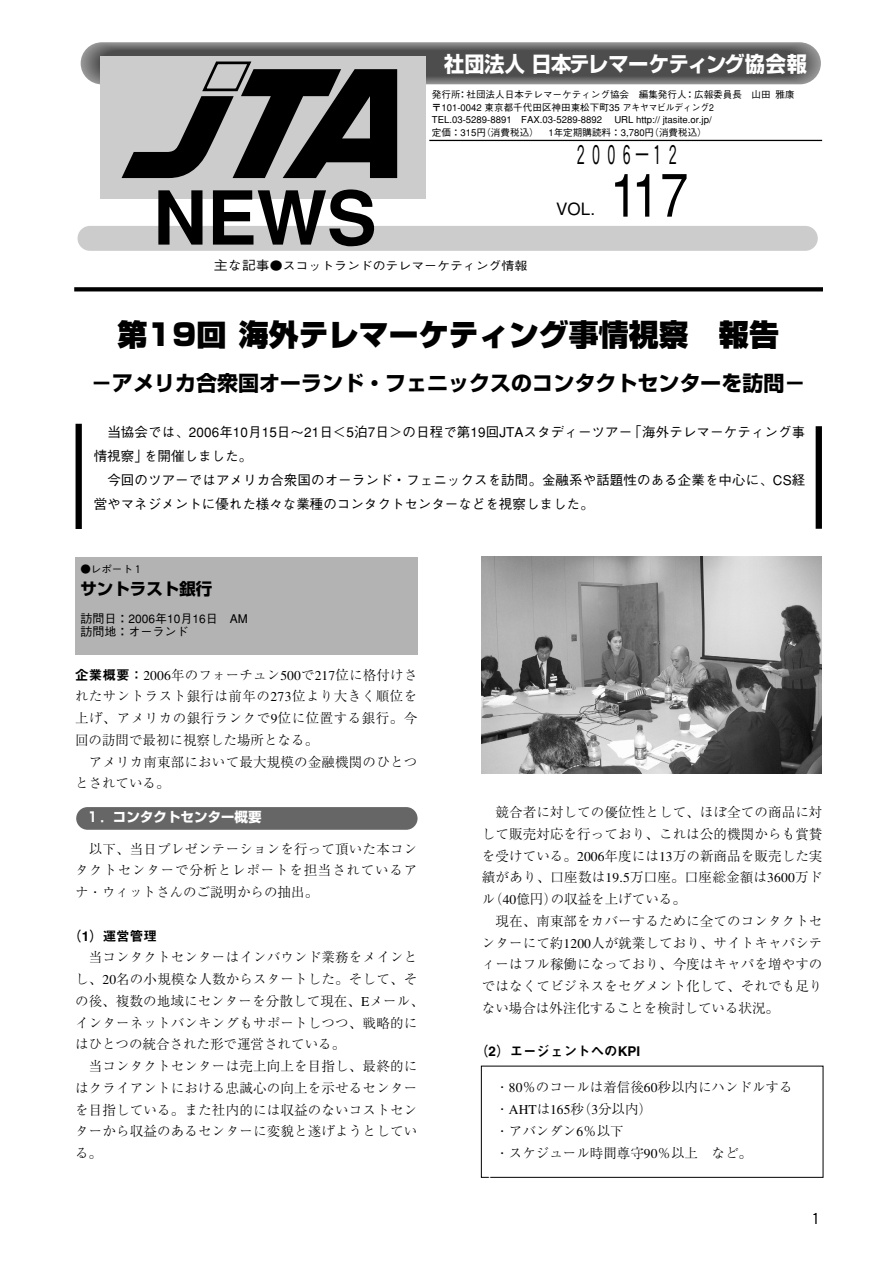
<style>
.page{position:relative;width:893px;height:1263px;background:#fff}
.page>*{position:absolute;margin:0;border:0;box-sizing:border-box;transform-origin:0 0}
.t1{font:700 74.4px "Helvetica";color:#000}
.t2{font:60px "Helvetica";color:#000;scale:.85 1}
.t3{font:900 30px "Shin Go";color:#000}
.t4{font:500 25.5px "Gothic BBB";color:#000;scale:.6 1}
.t5{font:700 21.3px "Shin Go";color:#fff;scale:.95 1}
.t6{font:700 21px "Shin Go";color:#000}
.t7{font:16.95px "Helvetica";color:#000}
.t8{font:700 16.5px "Shin Go";color:#000}
.t9{font:500 15px "Gothic BBB";color:#000}
.t10{font:300 13.5px/21.8px "Ryumin";letter-spacing:.015em;color:#000;text-align:justify}
.t11{font:500 13.5px/24px "Gothic BBB";letter-spacing:.005em;color:#000}
.t12{font:13.5px "Midashi Go MB31";color:#000}
.t13{font:700 13.5px "Shin Go";color:#fff}
.t14{font:500 12px/13.5px "Gothic BBB";color:#000}
.t15{font:500 11.7px "Gothic BBB";color:#000;scale:1.1 1}
.t16{font:500 10.5px "Gothic BBB";color:#000}
.t17{font:500 9.6px/12.8px "Gothic BBB";color:#000}
.s1{font-size:12.75px}
.s2{font-family:"Midashi Go MB31";font-weight:400}
</style>
<div class="page">
<div style="left:481px;top:1066px;width:342px;height:112px;border:1px solid #000"></div>
<div style="left:77px;top:226px;width:740px;height:25px;background:#ccc;border-radius:12px"></div>
<div style="left:81px;top:42px;width:739px;height:42px;background:#afafaf;border-radius:21px"></div>
<div style="left:100px;top:57px;width:326px;height:142px;background:#ccc"></div>
<svg style="left:82px;top:43px;width:737px;height:135px"></svg>
<svg style="left:74px;top:287px;width:749px;height:4px;background:#0d0d0d"></svg>
<hr style="left:429px;top:140px;width:393px;height:1px;background:#000">
<hr style="left:489px;top:1140px;width:1px;height:38px;background:#fff">
<div style="left:76px;top:424px;width:6px;height:105px;background:#000"></div>
<div style="left:815px;top:426px;width:6px;height:103px;background:#000"></div>
<div style="left:75px;top:557px;width:342px;height:98px;background:#b3b3b3"></div>
<div style="left:76px;top:807px;width:341px;height:23px;background:#666;border-radius:11px"></div>
<img style="left:482px;top:557px;width:339px;height:216px">
<h3 class="t5" style="left:444px;top:56px;width:383px">社団法人日本テレマーケティング協会報</h3>
<p class="t17" style="left:432px;top:89px;width:364px">発行所：社団法人日本テレマーケティング協会　編集発行人：広報委員長　山田雅康〒101-0042 東京都千代田区神田東松下町35 アキヤマビルディング2<br>TEL.03-5289-8891 FAX.03-5289-8892</p>
<p class="t17" style="left:432px;top:115px;width:281px;text-indent:182px">URL http:// jtasite.or.jp/定価：315円（消費税込） 1年定期購読料：3,780円（消費税込）</p>
<h1 class="t1" style="left:153px;top:191px;width:225px">NEWS</h1>
<p class="t15" style="left:214px;top:261px;width:286px"><span class="s1">主な記事</span>●スコットランドのテレマーケティング情報</p>
<h3 class="t4" style="left:573px;top:145px;width:180px">２００６－１２</h3>
<p class="t7" style="left:556px;top:203px;width:40px">VOL.</p>
<h2 class="t2" style="left:610px;top:174px;width:94px">117</h2>
<h3 class="t3" style="left:117px;top:324px;width:663px">第19回海外テレマーケティング事情視察　報告</h3>
<h3 class="t6" style="left:91px;top:376px;width:716px">－アメリカ合衆国オーランド・フェニックスのコンタクトセンターを訪問－</h3>
<p class="t11" style="left:94px;top:422px;width:713px;text-indent:14px">当協会では、2006年10月15日～21日＜5泊7日＞の日程で第19回JTAスタディーツアー「海外テレマーケティング事情視察」を開催しました。</p>
<p class="t11" style="left:94px;top:470px;width:713px;text-indent:14px">今回のツアーではアメリカ合衆国のオーランド・フェニックスを訪問。金融系や話題性のある企業を中心に、CS経営やマネジメントに優れた様々な業種のコンタクトセンターなどを視察しました。</p>
<p class="t16" style="left:80px;top:565px;width:64px">●レポート１</p>
<p class="t8" style="left:80px;top:582px;width:133px">サントラスト銀行</p>
<p class="t14" style="left:80px;top:613px;width:169px">訪問日：2006年10月16日　AM訪問地：オーランド</p>
<p class="t10" style="left:75px;top:666px;width:344px"><span class="s2">企業概要：</span>2006年のフォーチュン500で217位に格付けされたサントラスト銀行は前年の273位より大きく順位を上げ、アメリカの銀行ランクで9位に位置する銀行。今回の訪問で最初に視察した場所となる。</p>
<p class="t10" style="left:75px;top:753px;width:344px;text-indent:14px">アメリカ南東部において最大規模の金融機関のひとつとされている。</p>
<p class="t13" style="left:86px;top:812px;width:177px">１．コンタクトセンター概要</p>
<p class="t10" style="left:75px;top:840px;width:344px;text-indent:14px">以下、当日プレゼンテーションを行って頂いた本コンタクトセンターで分析とレポートを担当されているアナ・ウィットさんのご説明からの抽出。</p>
<p class="t12" style="left:68px;top:931px;width:90px">（1）運営管理</p>
<p class="t10" style="left:75px;top:948px;width:350px;text-align:left;text-indent:14px">当コンタクトセンターはインバウンド業務をメインとし、20名の小規模な人数からスタートした。そして、その後、複数の地域にセンターを分散して現在、Eメール、インターネットバンキングもサポートしつつ、戦略的にはひとつの統合された形で運営されている。</p>
<p class="t10" style="left:75px;top:1057px;width:344px;text-indent:14px">当コンタクトセンターは売上向上を目指し、最終的にはクライアントにおける忠誠心の向上を示せるセンターを目指している。また社内的には収益のないコストセンターから収益のあるセンターに変貌と遂げようとしている。</p>
<p class="t10" style="left:482px;top:803px;width:342px;text-indent:14px">競合者に対しての優位性として、ほぼ全ての商品に対して販売対応を行っており、これは公的機関からも賞賛を受けている。2006年度には13万の新商品を販売した実績があり、口座数は19.5万口座。口座総金額は3600万ドル（40億円）の収益を上げている。</p>
<p class="t10" style="left:482px;top:912px;width:342px;text-indent:14px">現在、南東部をカバーするために全てのコンタクトセンターにて約1200人が就業しており、サイトキャパシティーはフル稼働になっており、今度はキャパを増やすのではなくてビジネスをセグメント化して、それでも足りない場合は外注化することを検討している状況。</p>
<p class="t12" style="left:475px;top:1046px;width:167px">（2）エージェントへのKPI</p>
<p class="t10" style="left:495px;top:1078px;width:298px;text-align:left">・80％のコールは着信後60秒以内にハンドルする・AHTは165秒（3分以内）<br>・アバンダン6％以下<br>・スケジュール時間尊守90％以上　など。</p>
<p class="t9" style="left:808px;top:1212px;width:16px">１</p>
</div>
